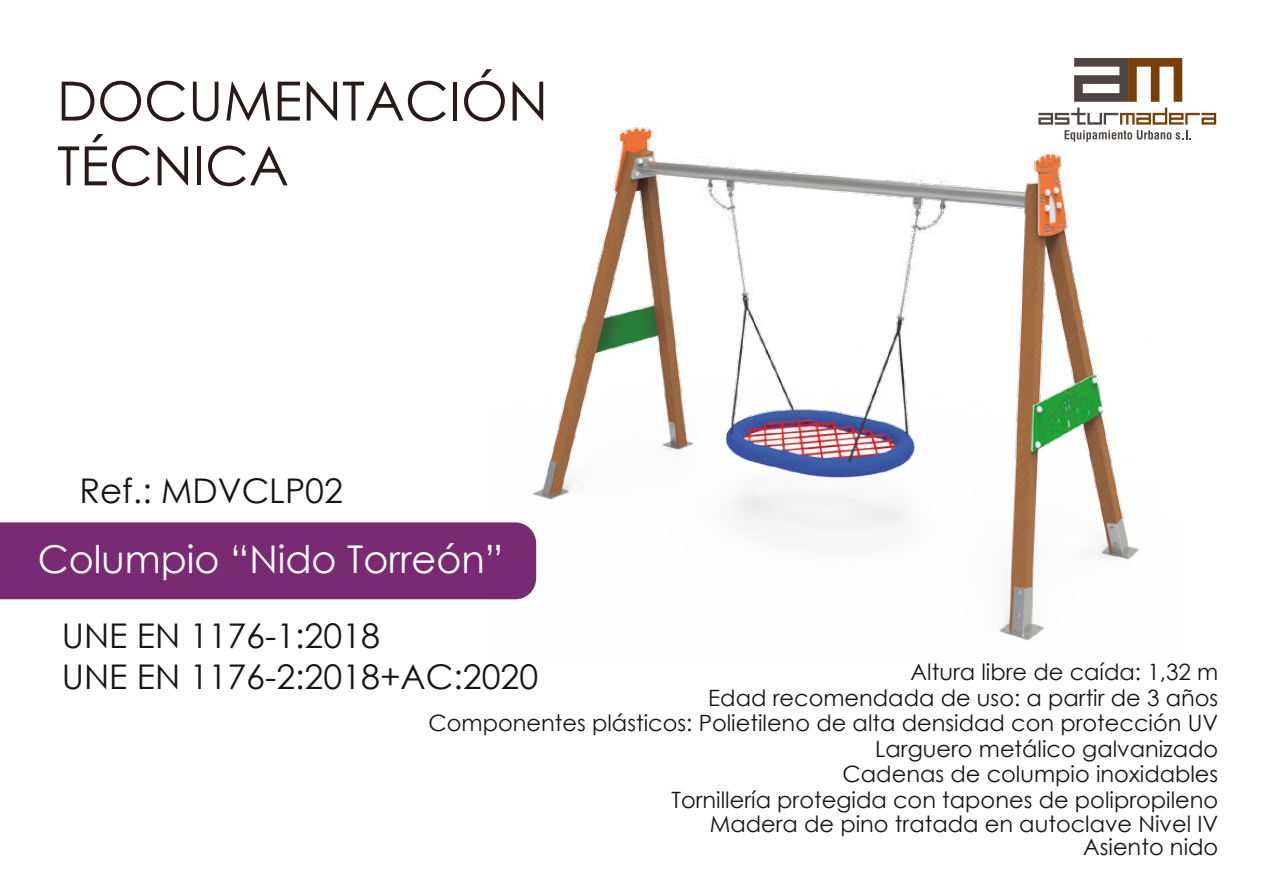
<style>
.page{position:relative;width:1263px;height:893px;background:#fff}
.page>*{position:absolute;margin:0;border:0;box-sizing:border-box;transform-origin:0 0}
.t1{font:38.25px "Century Gothic";color:#fff}
.t2{font:34.05px/40.8px "Century Gothic";color:#191414}
.t3{font:22.5px/25.5px "Century Gothic";color:#191414;text-align:right}
</style>
<div class="page">
<svg style="left:1183px;top:112px;width:33px;height:28px"></svg>
<svg style="left:1074px;top:58px;width:108px;height:39px"></svg>
<img style="left:486px;top:97px;width:697px;height:544px">
<svg style="left:62px;top:82px;width:32px;height:39px"></svg>
<svg style="left:100px;top:81px;width:41px;height:40px"></svg>
<svg style="left:147px;top:81px;width:38px;height:40px"></svg>
<svg style="left:193px;top:82px;width:25px;height:39px"></svg>
<svg style="left:226px;top:82px;width:44px;height:39px"></svg>
<svg style="left:278px;top:82px;width:22px;height:39px"></svg>
<svg style="left:307px;top:82px;width:30px;height:39px"></svg>
<svg style="left:343px;top:81px;width:103px;height:40px"></svg>
<hr style="left:453px;top:82px;width:4px;height:39px;background:#281a18">
<svg style="left:464px;top:69px;width:41px;height:52px"></svg>
<svg style="left:513px;top:82px;width:30px;height:39px"></svg>
<svg style="left:58px;top:146px;width:21px;height:39px"></svg>
<svg style="left:85px;top:134px;width:65px;height:52px"></svg>
<svg style="left:158px;top:146px;width:30px;height:39px"></svg>
<hr style="left:197px;top:146px;width:4px;height:39px;background:#281a18">
<svg style="left:208px;top:146px;width:80px;height:40px"></svg>
<div style="left:0;top:522px;width:536px;height:77px;background:#782b72"></div>
<h2 class="t2" style="left:79px;top:470px;width:265px">Ref.: MDVCLP02</h2>
<h1 class="t1" style="left:38px;top:533px;width:467px">Columpio “Nido Torreón”</h1>
<h2 class="t2" style="left:62px;top:615px;width:478px">UNE EN 1176-1:2018<br>UNE EN 1176-2:2018+AC:2020</h2>
<p class="t3" style="left:429px;top:659px;width:791px">Altura libre de caída: 1,32 m<br>Edad recomendada de uso: a partir de 3 años<br>Componentes plásticos: Polietileno de alta densidad con protección UV Larguero metálico galvanizado<br>Cadenas de columpio inoxidables</p>
<p class="t3" style="left:710px;top:812px;width:510px;line-height:23.2px">Madera de pino tratada en autoclave Nivel IV<br>Asiento nido</p>
<p class="t3" style="left:671px;top:786px;width:548px">Tornillería protegida con tapones de polipropileno</p>
</div>
